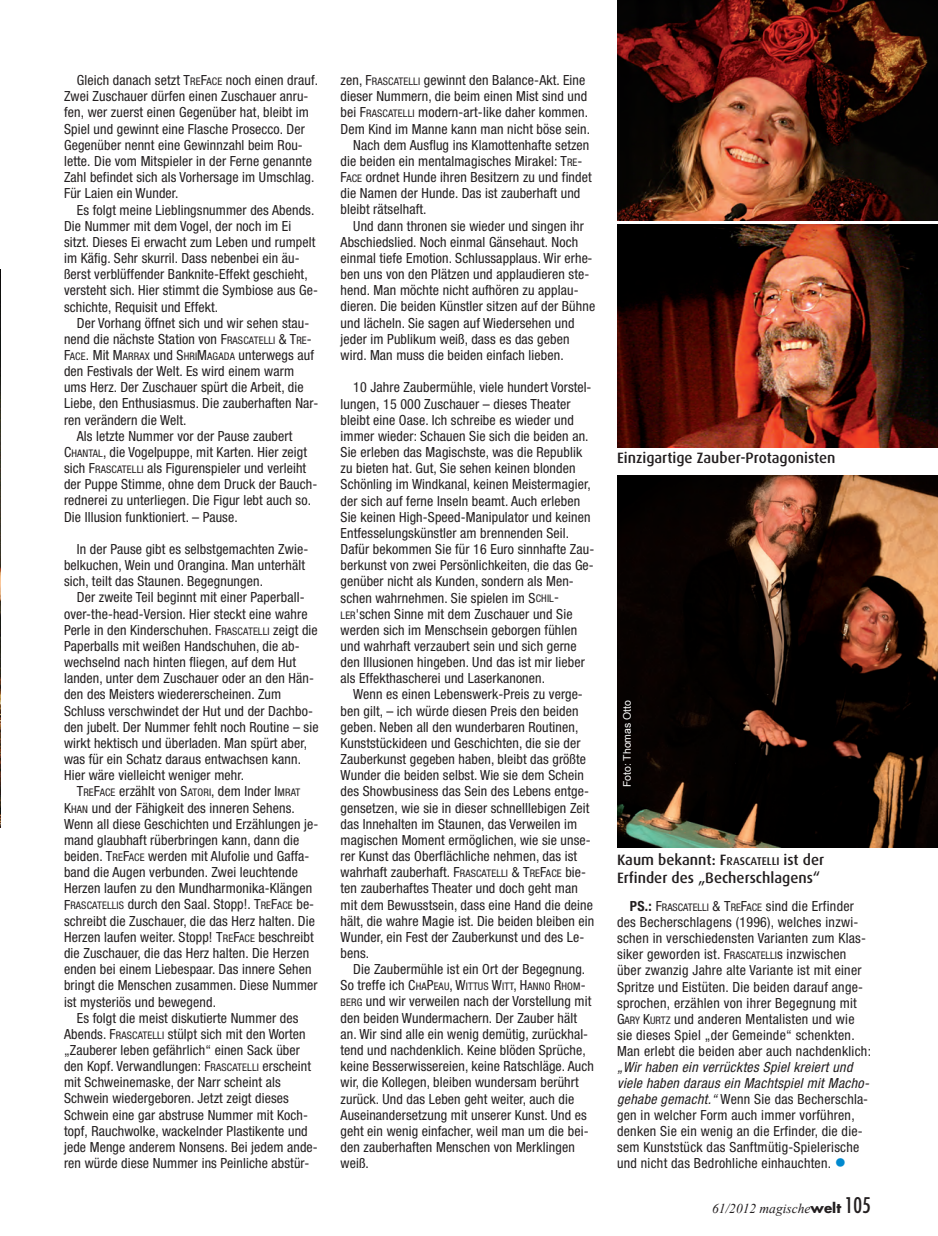
<style>
.page{position:relative;width:938px;height:1236px;background:#fff}
.page>*{position:absolute;margin:0;border:0;box-sizing:border-box;transform-origin:0 0}
.t1{font:500 15px/18px "Dax";color:#231f20}
.t2{font:condensed 13.95px/16.2px "Helvetica Neue";letter-spacing:.01em;color:#231f20}
.t3{font:italic 13.5px "Times New Roman";color:#231f20}
.t4{font:10.5px "Arial";color:#fff}
.s1{font-size:10.5px}
.s2{font-size:11.25px}
.s3{font-weight:700}
.s4{font-style:italic}
.s5{font-size:24px;color:#0089cf}
.s6{font-family:"Futura";font-weight:700;font-style:normal}
.s7{font-family:"Futura";font-style:normal;font-stretch:condensed;font-size:21px}
</style>
<div class="page">
<img style="left:0;top:269px;width:1px;height:559px">
<img style="left:617px;top:0;width:321px;height:220px">
<img style="left:617px;top:224px;width:321px;height:223px">
<img style="left:617px;top:475px;width:321px;height:372px">
<p class="t2" style="left:64px;top:72px;width:255px;text-indent:13px">Gleich danach setzt T<span class="s1">RE</span>F<span class="s1">ACE</span> noch einen drauf.<br>Zwei Zuschauer dürfen einen Zuschauer anru&shy;fen, wer zuerst einen Gegenüber hat, bleibt im Spiel und gewinnt eine Flasche Prosecco. Der Gegenüber nennt eine Gewinnzahl beim Rou&shy;lette. Die vom Mitspieler in der Ferne genannte Zahl befindet sich als Vorhersage im Umschlag.<br>Für Laien ein Wunder.</p>
<p class="t2" style="left:64px;top:201px;width:255px;text-indent:13px">Es folgt meine Lieblingsnummer des Abends.<br>Die Nummer mit dem Vogel, der noch im Ei sitzt. Dieses Ei erwacht zum Leben und rumpelt im Käfig. Sehr skurril. Dass nebenbei ein äu&shy;ßerst verblüffender Banknite-Effekt geschieht, versteht sich. Hier stimmt die Symbiose aus Ge&shy;schichte, Requisit und Effekt.</p>
<p class="t2" style="left:77px;top:315px;width:234px">Der Vorhang öffnet sich und wir sehen stau-</p>
<p class="t2" style="left:64px;top:331px;width:249px">nend die nächste Station von F<span class="s1">RASCATELLI</span> &amp; T<span class="s1">RE</span>-</p>
<p class="t2" style="left:64px;top:347px;width:251px">F<span class="s1">ACE</span>. Mit M<span class="s1">ARRAX</span> und S<span class="s1">HRI</span>M<span class="s1">AGADA</span> unterwegs auf</p>
<p class="t2" style="left:64px;top:363px;width:231px">den Festivals der Welt. Es wird einem warm</p>
<p class="t2" style="left:64px;top:379px;width:241px">ums Herz. Der Zuschauer spürt die Arbeit, die</p>
<p class="t2" style="left:64px;top:395px;width:256px">Liebe, den Enthusiasmus. Die zauberhaften Nar-</p>
<p class="t2" style="left:64px;top:411px;width:124px">ren verändern die Welt.</p>
<p class="t2" style="left:77px;top:428px;width:217px">Als letzte Nummer vor der Pause zaubert</p>
<p class="t2" style="left:64px;top:444px;width:245px">C<span class="s1">HANTAL</span>, die Vogelpuppe, mit Karten. Hier zeigt</p>
<p class="t2" style="left:64px;top:460px;width:244px">sich F<span class="s1">RASCATELLI</span> als Figurenspieler und verleiht</p>
<p class="t2" style="left:64px;top:476px;width:255px">der Puppe Stimme, ohne dem Druck der Bauch-</p>
<p class="t2" style="left:64px;top:492px;width:248px">rednerei zu unterliegen. Die Figur lebt auch so.</p>
<p class="t2" style="left:64px;top:508px;width:175px">Die Illusion funktioniert. – Pause.</p>
<p class="t2" style="left:64px;top:541px;width:246px;text-indent:13px">In der Pause gibt es selbstgemachten Zwie&shy;belkuchen, Wein und Orangina. Man unterhält sich, teilt das Staunen. Begegnungen.</p>
<p class="t2" style="left:64px;top:589px;width:256px;text-indent:13px">Der zweite Teil beginnt mit einer Paperball&shy;over-the-head-Version. Hier steckt eine wahre Perle in den Kinderschuhen. F<span class="s1">RASCATELLI</span> zeigt die Paperballs mit weißen Handschuhen, die ab&shy;wechselnd nach hinten fliegen, auf dem Hut landen, unter dem Zuschauer oder an den Hän&shy;den des Meisters wiedererscheinen. Zum Schluss verschwindet der Hut und der Dachbo&shy;den jubelt. Der Nummer fehlt noch Routine – sie wirkt hektisch und überladen. Man spürt aber, was für ein Schatz daraus entwachsen kann.<br>Hier wäre vielleicht weniger mehr.</p>
<p class="t2" style="left:64px;top:783px;width:256px;text-indent:13px">T<span class="s1">RE</span>F<span class="s1">ACE</span> erzählt von S<span class="s1">ATORI</span>, dem Inder I<span class="s1">MRAT </span>K<span class="s1">HAN</span> und der Fähigkeit des inneren Sehens.<br>Wenn all diese Geschichten und Erzählungen je&shy;mand glaubhaft rüberbringen kann, dann die beiden. T<span class="s1">RE</span>F<span class="s1">ACE</span> werden mit Alufolie und Gaffa&shy;band die Augen verbunden. Zwei leuchtende Herzen laufen zu den Mundharmonika-Klängen F<span class="s1">RASCATELLIS</span> durch den Saal. Stopp!. T<span class="s1">RE</span>F<span class="s1">ACE</span> be&shy;schreibt die Zuschauer, die das Herz halten. Die Herzen laufen weiter. Stopp! T<span class="s1">RE</span>F<span class="s1">ACE</span> beschreibt die Zuschauer, die das Herz halten. Die Herzen enden bei einem Liebespaar. Das innere Sehen bringt die Menschen zusammen. Diese Nummer ist mysteriös und bewegend.</p>
<p class="t2" style="left:64px;top:1009px;width:255px;text-indent:13px">Es folgt die meist diskutierte Nummer des Abends. F<span class="s1">RASCATELLI</span> stülpt sich mit den Worten „Zauberer leben gefährlich“ einen Sack über den Kopf. Verwandlungen: F<span class="s1">RASCATELLI</span> erscheint mit Schweinemaske, der Narr scheint als Schwein wiedergeboren. Jetzt zeigt dieses Schwein eine gar abstruse Nummer mit Koch&shy;topf, Rauchwolke, wackelnder Plastikente und jede Menge anderem Nonsens. Bei jedem ande&shy;ren würde diese Nummer ins Peinliche abstür-</p>
<p class="t2" style="left:340px;top:72px;width:246px">zen, F<span class="s1">RASCATELLI</span> gewinnt den Balance-Akt. Eine</p>
<p class="t2" style="left:340px;top:88px;width:248px">dieser Nummern, die beim einen Mist sind und</p>
<p class="t2" style="left:340px;top:104px;width:249px">bei F<span class="s1">RASCATELLI</span> modern-art-like daher kommen.</p>
<p class="t2" style="left:340px;top:120px;width:251px">Dem Kind im Manne kann man nicht böse sein.</p>
<p class="t2" style="left:353px;top:137px;width:238px">Nach dem Ausflug ins Klamottenhafte setzen</p>
<p class="t2" style="left:340px;top:153px;width:243px">die beiden ein mentalmagisches Mirakel: T<span class="s1">RE</span>-</p>
<p class="t2" style="left:340px;top:169px;width:253px">F<span class="s1">ACE</span> ordnet Hunde ihren Besitzern zu und findet</p>
<p class="t2" style="left:340px;top:185px;width:241px">die Namen der Hunde. Das ist zauberhaft und</p>
<p class="t2" style="left:340px;top:201px;width:87px">bleibt rätselhaft.</p>
<p class="t2" style="left:353px;top:217px;width:232px">Und dann thronen sie wieder und singen ihr</p>
<p class="t2" style="left:340px;top:234px;width:239px">Abschiedslied. Noch einmal Gänsehaut. Noch</p>
<p class="t2" style="left:340px;top:250px;width:253px">einmal tiefe Emotion. Schlussapplaus. Wir erhe-</p>
<p class="t2" style="left:340px;top:266px;width:250px">ben uns von den Plätzen und applaudieren ste-</p>
<p class="t2" style="left:340px;top:282px;width:239px">hend. Man möchte nicht aufhören zu applau -</p>
<p class="t2" style="left:340px;top:298px;width:256px">dieren. Die beiden Künstler sitzen auf der Bühne</p>
<p class="t2" style="left:340px;top:314px;width:235px">und lächeln. Sie sagen auf Wiedersehen und</p>
<p class="t2" style="left:340px;top:331px;width:230px">jeder im Publikum weiß, dass es das geben</p>
<p class="t2" style="left:340px;top:347px;width:225px">wird. Man muss die beiden einfach lieben.</p>
<p class="t2" style="left:340px;top:379px;width:255px;text-indent:13px">10 Jahre Zaubermühle, viele hundert Vorstel&shy;lungen, 15 000 Zuschauer – dieses Theater bleibt eine Oase. Ich schreibe es wieder und immer wieder: Schauen Sie sich die beiden an.<br>Sie erleben das Magischste, was die Republik zu bieten hat. Gut, Sie sehen keinen blonden Schönling im Windkanal, keinen Meistermagier, der sich auf ferne Inseln beamt. Auch erleben Sie keinen High-Speed-Manipulator und keinen Entfesselungskünstler am brennenden Seil.<br>Dafür bekommen Sie für 16 Euro sinnhafte Zau&shy;berkunst von zwei Persönlichkeiten, die das Ge&shy;genüber nicht als Kunden, sondern als Men - schen wahrnehmen. Sie spielen im S<span class="s1">CHIL</span>-<span class="s1">LER</span>'schen Sinne mit dem Zuschauer und Sie werden sich im Menschsein geborgen fühlen und wahrhaft verzaubert sein und sich gerne den Illusionen hingeben. Und das ist mir lieber als Effekthascherei und Laserkanonen.</p>
<p class="t2" style="left:340px;top:686px;width:255px;text-indent:13px">Wenn es einen Lebenswerk-Preis zu verge&shy;ben gilt, – ich würde diesen Preis den beiden geben. Neben all den wunderbaren Routinen, Kunststückideen und Geschichten, die sie der Zauberkunst gegeben haben, bleibt das größte Wunder die beiden selbst. Wie sie dem Schein des Showbusiness das Sein des Lebens entge&shy;gensetzen, wie sie in dieser schnelllebigen Zeit das Innehalten im Staunen, das Verweilen im magischen Moment ermöglichen, wie sie unse&shy;rer Kunst das Oberflächliche nehmen, das ist wahrhaft zauberhaft. F<span class="s1">RASCATELLI</span> &amp; T<span class="s1">RE</span>F<span class="s1">ACE</span> bie&shy;ten zauberhaftes Theater und doch geht man mit dem Bewusstsein, dass eine Hand die deine hält, die wahre Magie ist. Die beiden bleiben ein Wunder, ein Fest der Zauberkunst und des Le&shy;bens.</p>
<p class="t2" style="left:340px;top:961px;width:255px;text-indent:13px">Die Zaubermühle ist ein Ort der Begegnung.<br>So treffe ich C<span class="s1">HA</span>P<span class="s1">EAU</span>, W<span class="s1">ITTUS</span> W<span class="s1">ITT</span>, H<span class="s1">ANNO</span> R<span class="s1">HOM</span>-<span class="s1">BERG</span> und wir verweilen nach der Vorstellung mit den beiden Wundermachern. Der Zauber hält an. Wir sind alle ein wenig demütig, zurückhal&shy;tend und nachdenklich. Keine blöden Sprüche, keine Besserwissereien, keine Ratschläge. Auch wir, die Kollegen, bleiben wundersam berührt zurück. Und das Leben geht weiter, auch die Auseinandersetzung mit unserer Kunst. Und es geht ein wenig einfacher, weil man um die bei&shy;den zauberhaften Menschen von Merklingen weiß.</p>
<p class="t1" style="left:617px;top:449px;width:220px">Einzigartige Zauber-Protagonisten</p>
<p class="t4" style="left:621px;top:787px;width:89px;rotate:-90deg">Foto: Thomas Otto</p>
<p class="t1" style="left:617px;top:851px;width:209px">Kaum bekannt: F<span class="s2">RASCATELLI</span> ist der<br>Erfinder des „Becherschlagens“</p>
<p class="t2" style="left:617px;top:898px;width:255px;text-indent:13px"><span class="s3">PS.:</span> F<span class="s1">RASCATELLI</span> &amp; T<span class="s1">RE</span>F<span class="s1">ACE</span> sind die Erfinder des Becherschlagens (1996), welches inzwi&shy;schen in verschiedensten Varianten zum Klas&shy;siker geworden ist. F<span class="s1">RASCATELLI</span>s inzwischen über zwanzig Jahre alte Variante ist mit einer Spritze und Eistüten. Die beiden darauf ange&shy;sprochen, erzählen von ihrer Begegnung mit G<span class="s1">ARY</span> K<span class="s1">URTZ</span> und anderen Mentalisten und wie sie dieses Spiel „der Gemeinde“ schenkten.<br>Man erlebt die beiden aber auch nachdenklich:</p>
<p class="t2" style="left:617px;top:1058px;width:257px"><span class="s4">„Wirhaben ein verrücktes Spielkreiertund viele haben daraus ein MachtspielmitMacho&shy;gehabe gemacht.“</span>Wenn Sie das Becherschla&shy;gen in welcher Form auch immer vorführen, denken Sie ein wenig an die Erfinder, die die&shy;sem Kunststück das Sanftmütig-Spielerische und nicht das Bedrohliche einhauchten. <span class="s5">•</span></p>
<p class="t3" style="left:712px;top:1199px;width:160px">61/2012 magische<span class="s6">welt</span> <span class="s7">105</span></p>
</div>
